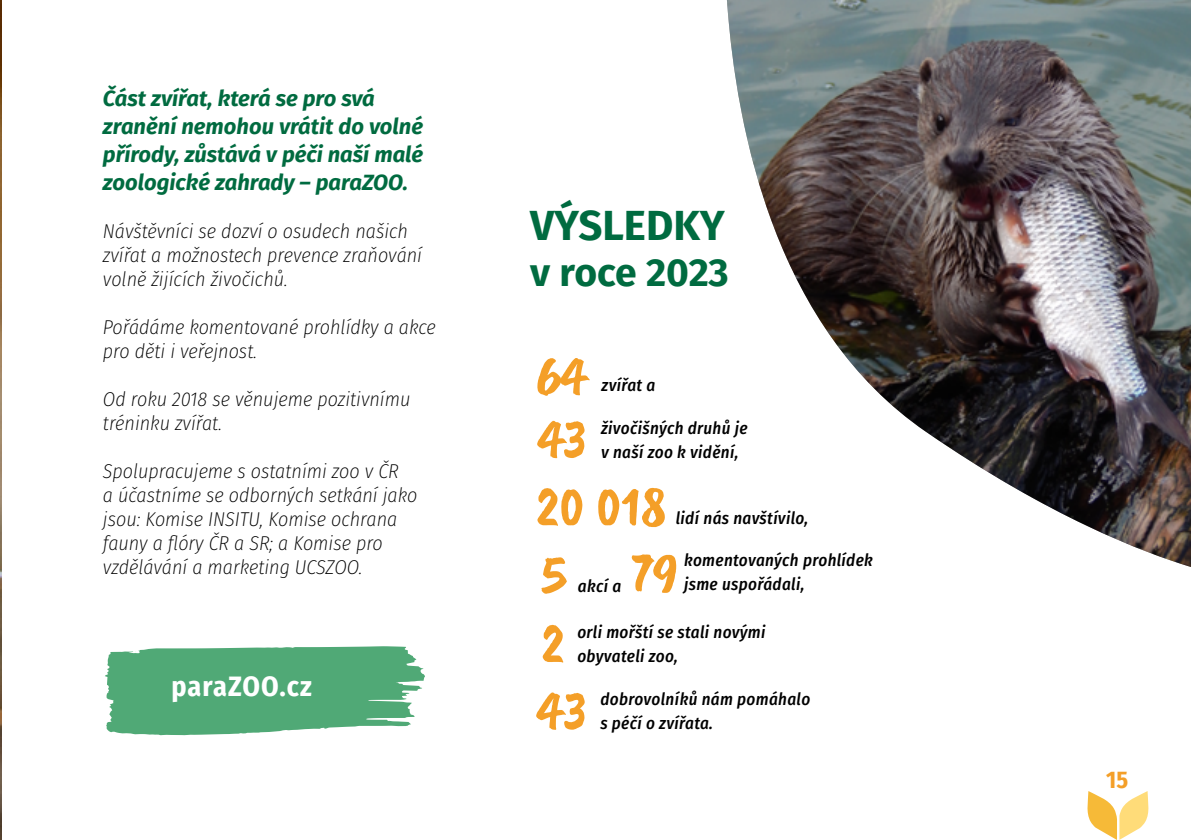
<style>
.page{position:relative;width:1191px;height:840px;background:#fff}
.page>*{position:absolute;margin:0;border:0;box-sizing:border-box;transform-origin:0 0}
.t1{font:56px/68.4px "Caveat Brush";color:#f49f28}
.t2{font:700 42px "Fira Sans";color:#006b40}
.t3{font:700 39px "Fira Sans";letter-spacing:-.01em;color:#006b40}
.t4{font:700 28px "Fira Sans Condensed";letter-spacing:.04em;color:#fff}
.t5{font:700 24px "Fira Sans Condensed";color:#f49f28}
.t6{font:italic 700 22px/28px "Fira Sans";color:#006b40}
.t7{font:italic 200 20px/24px "Fira Sans Condensed";color:#000}
.t8{font:italic 500 17px/23.8px "Fira Sans Condensed";letter-spacing:.02em;color:#000}
</style>
<div class="page">
<img style="left:0;top:0;width:1px;height:839px">
<svg style="left:105px;top:646px;width:320px;height:88px;background:#63b285"></svg>
<svg style="left:1087px;top:791px;width:62px;height:48px"></svg>
<img style="left:727px;top:0;width:464px;height:566px">
<p class="t6" style="left:103px;top:82px;width:322px">Část zvířat, která se pro svá zranění nemohou vrátit do volné přírody, zůstává v péči naší malé zoologické zahrady – paraZOO.</p>
<p class="t7" style="left:103px;top:219px;width:321px">Návštěvníci se dozví o osudech našich zvířat a možnostech prevence zraňování volně žijících živočichů.</p>
<p class="t7" style="left:103px;top:315px;width:334px">Pořádáme komentované prohlídky a akce pro děti i veřejnost.</p>
<p class="t7" style="left:103px;top:387px;width:309px">Od roku 2018 se věnujeme pozitivnímu tréninku zvířat.</p>
<p class="t7" style="left:103px;top:459px;width:316px">Spolupracujeme s ostatními zoo v ČR<br>a účastníme se odborných setkání jako jsou: Komise INSITU, Komise ochrana fauny a flóry ČR a SR; a Komise pro vzdělávání a marketing UCSZOO.</p>
<h3 class="t4" style="left:171px;top:662px;width:142px">paraZOO.cz</h3>
<h2 class="t2" style="left:530px;top:190px;width:196px">VÝSLEDKY</h2>
<h3 class="t3" style="left:530px;top:239px;width:200px">v roce 2023</h3>
<h1 class="t1" style="left:536px;top:343px;width:52px">64</h1>
<p class="t8" style="left:601px;top:372px;width:55px">zvířat a</p>
<h1 class="t1" style="left:538px;top:406px;width:50px">43</h1>
<p class="t8" style="left:601px;top:415px;width:148px">živočišných druhů je v naší zoo k vidění,</p>
<h1 class="t1" style="left:536px;top:474px;width:132px">20 018<br>5</h1>
<p class="t8" style="left:675px;top:505px;width:134px">lidí nás navštívilo,</p>
<p class="t8" style="left:684px;top:547px;width:190px">komentovaných prohlídek</p>
<h1 class="t1" style="left:632px;top:540px;width:48px">79</h1>
<p class="t8" style="left:684px;top:571px;width:122px">jsme uspořádali,</p>
<p class="t8" style="left:578px;top:573px;width:45px">akcí a</p>
<p class="t8" style="left:577px;top:619px;width:190px">orli mořští se stali novými</p>
<h1 class="t1" style="left:541px;top:610px;width:25px">2</h1>
<p class="t8" style="left:577px;top:642px;width:102px">obyvateli zoo,</p>
<h1 class="t1" style="left:537px;top:677px;width:51px">43</h1>
<p class="t8" style="left:600px;top:686px;width:211px">dobrovolníků nám pomáhalo s péčí o zvířata.</p>
<p class="t5" style="left:1106px;top:759px;width:23px">15</p>
</div>
